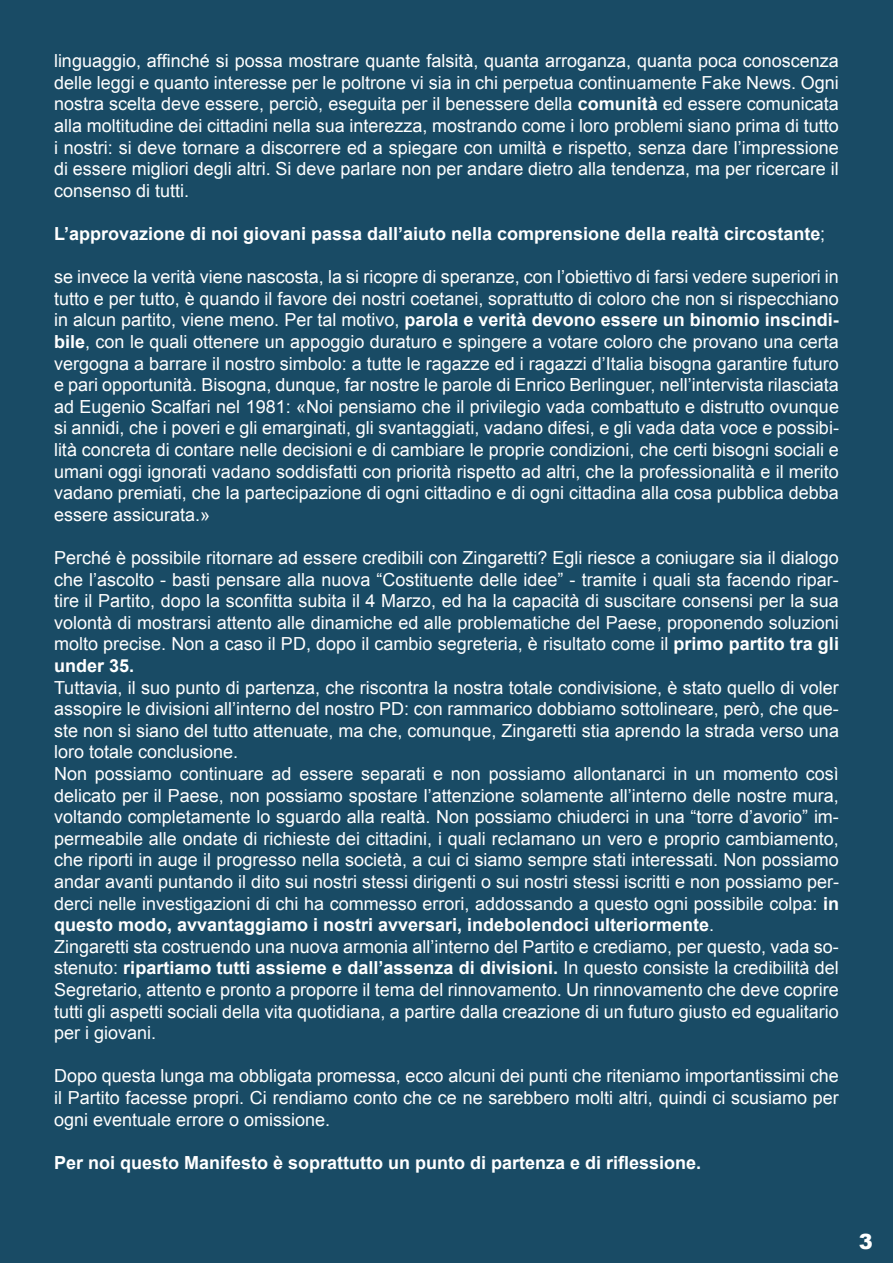
<style>
.page{position:relative;width:893px;height:1263px;background:#194b65}
.page>*{position:absolute;margin:0;border:0;box-sizing:border-box;transform-origin:0 0}
.t1{font:900 21px "Arial";color:#fff}
.t2{font:18px/21.6px "Arial";color:#fff;text-align:justify}
.t3{font:700 18px "Arial";color:#fff}
.s1{font-weight:700}
.s2{font-weight:400}
</style>
<div class="page">
<p class="t2" style="left:54px;top:50px;width:786px">linguaggio, affinché si possa mostrare quante falsità, quanta arroganza, quanta poca conoscenza delle leggi e quanto interesse per le poltrone vi sia in chi perpetua continuamente Fake News. Ogni nostra scelta deve essere, perciò, eseguita per il benessere della <span class="s1">comunità</span> ed essere comunicata alla moltitudine dei cittadini nella sua interezza, mostrando come i loro problemi siano prima di tutto i nostri: si deve tornare a discorrere ed a spiegare con umiltà e rispetto, senza dare l’impressione di essere migliori degli altri. Si deve parlare non per andare dietro alla tendenza, ma per ricercare il consenso di tutti.</p>
<p class="t3" style="left:54px;top:222px;width:773px">L’approvazione di noi giovani passa dall’aiuto nella comprensione della realtà circostante<span class="s2">;</span></p>
<p class="t2" style="left:54px;top:266px;width:786px">se invece la verità viene nascosta, la si ricopre di speranze, con l’obiettivo di farsi vedere superiori in tutto e per tutto, è quando il favore dei nostri coetanei, soprattutto di coloro che non si rispecchiano in alcun partito, viene meno. Per tal motivo, <span class="s1">parola e verità devono essere un binomio inscindi&shy;bile</span>, con le quali ottenere un appoggio duraturo e spingere a votare coloro che provano una certa vergogna a barrare il nostro simbolo: a tutte le ragazze ed i ragazzi d’Italia bisogna garantire futuro e pari opportunità. Bisogna, dunque, far nostre le parole di Enrico Berlinguer, nell’intervista rilasciata ad Eugenio Scalfari nel 1981: «Noi pensiamo che il privilegio vada combattuto e distrutto ovunque si annidi, che i poveri e gli emarginati, gli svantaggiati, vadano difesi, e gli vada data voce e possibi&shy;lità concreta di contare nelle decisioni e di cambiare le proprie condizioni, che certi bisogni sociali e umani oggi ignorati vadano soddisfatti con priorità rispetto ad altri, che la professionalità e il merito vadano premiati, che la partecipazione di ogni cittadino e di ogni cittadina alla cosa pubblica debba essere assicurata.»</p>
<p class="t2" style="left:54px;top:547px;width:786px">Perché è possibile ritornare ad essere credibili con Zingaretti? Egli riesce a coniugare sia il dialogo che l’ascolto - basti pensare alla nuova “Costituente delle idee” - tramite i quali sta facendo ripar&shy;tire il Partito, dopo la sconfitta subita il 4 Marzo, ed ha la capacità di suscitare consensi per la sua volontà di mostrarsi attento alle dinamiche ed alle problematiche del Paese, proponendo soluzioni molto precise. Non a caso il PD, dopo il cambio segreteria, è risultato come il <span class="s1">primo partito tra gli under 35.</span></p>
<p class="t2" style="left:54px;top:677px;width:786px;text-align:left">Tuttavia, il suo punto di partenza, che riscontra la nostra totale condivisione, è stato quello di voler assopire le divisioni all’interno del nostro PD: con rammarico dobbiamo sottolineare, però, che que&shy;ste non si siano del tutto attenuate, ma che, comunque, Zingaretti stia aprendo la strada verso una loro totale conclusione.<br>Non possiamo continuare ad essere separati e non possiamo allontanarci in un momento così delicato per il Paese, non possiamo spostare l’attenzione solamente all’interno delle nostre mura, voltando completamente lo sguardo alla realtà. Non possiamo chiuderci in una “torre d’avorio” im&shy;permeabile alle ondate di richieste dei cittadini, i quali reclamano un vero e proprio cambiamento, che riporti in auge il progresso nella società, a cui ci siamo sempre stati interessati. Non possiamo andar avanti puntando il dito sui nostri stessi dirigenti o sui nostri stessi iscritti e non possiamo per&shy;derci nelle investigazioni di chi ha commesso errori, addossando a questo ogni possibile colpa: <span class="s1">in questo modo, avvantaggiamo i nostri avversari, indebolendoci ulteriormente</span>.<br>Zingaretti sta costruendo una nuova armonia all’interno del Partito e crediamo, per questo, vada so&shy;stenuto: <span class="s1">ripartiamo tutti assieme e dall’assenza di divisioni.</span> In questo consiste la credibilità del Segretario, attento e pronto a proporre il tema del rinnovamento. Un rinnovamento che deve coprire tutti gli aspetti sociali della vita quotidiana, a partire dalla creazione di un futuro giusto ed egualitario per i giovani.</p>
<p class="t2" style="left:54px;top:1065px;width:786px">Dopo questa lunga ma obbligata promessa, ecco alcuni dei punti che riteniamo importantissimi che il Partito facesse propri. Ci rendiamo conto che ce ne sarebbero molti altri, quindi ci scusiamo per ogni eventuale errore o omissione.</p>
<p class="t3" style="left:54px;top:1150px;width:649px">Per noi questo Manifesto è soprattutto un punto di partenza e di riflessione.</p>
<p class="t1" style="left:859px;top:1226px;width:16px">3</p>
</div>
